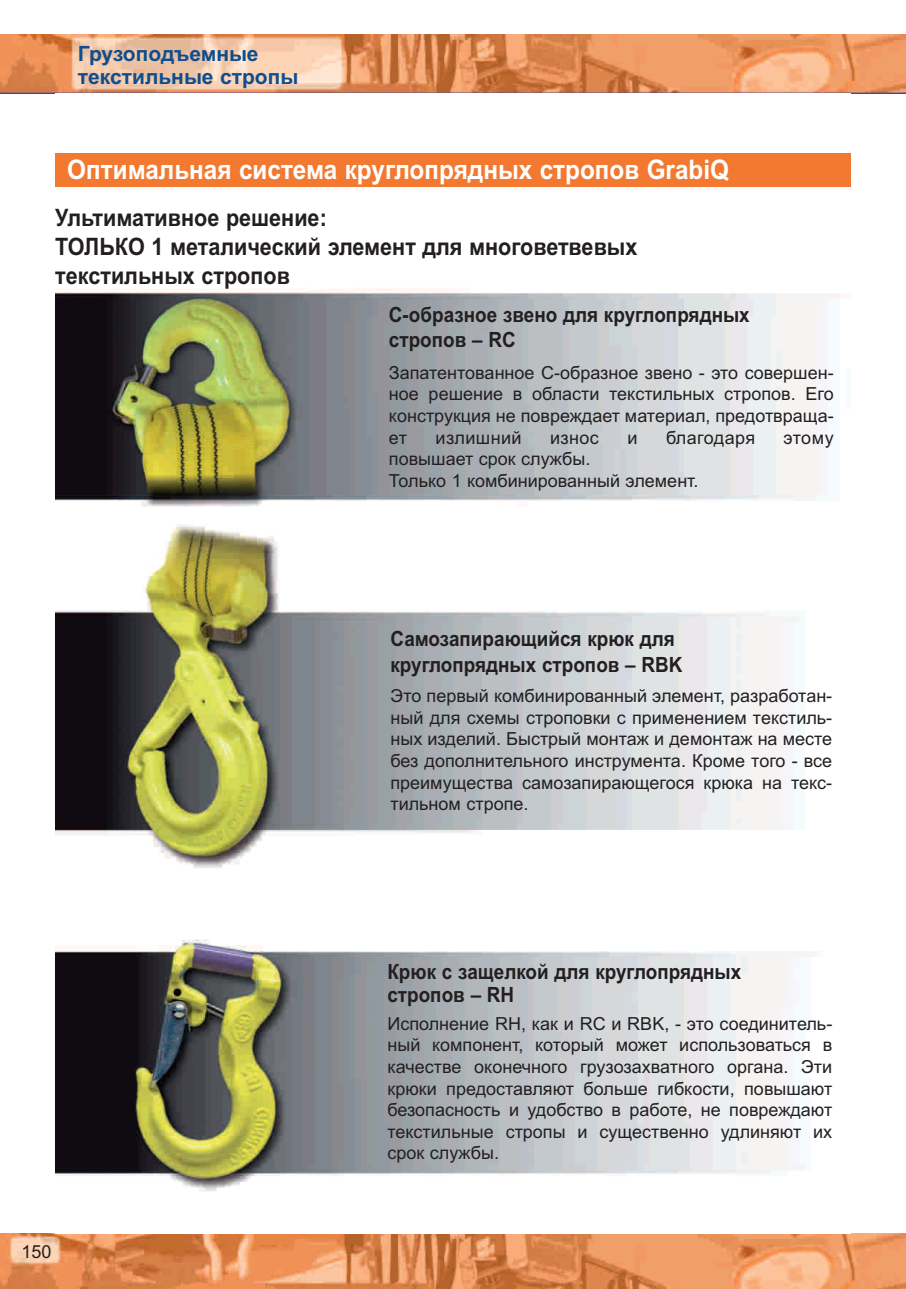
<style>
.page{position:relative;width:906px;height:1289px;background:#fff}
.page>*{position:absolute;margin:0;border:0;box-sizing:border-box;transform-origin:0 0}
.t1{font:700 27px "Arial";color:#fff;scale:.9 1}
.t2{font:700 24px/28.8px "Arial";color:#231f20;scale:.9 1}
.t3{font:700 21px/25.2px "Arial";color:#231f20;scale:.9 1}
.t4{font:700 21px/22.5px "Arial";color:#0f4d8e}
.t5{font:18px/21.6px "Arial";color:#231f20;text-align:justify}
.t6{font:18px "Arial";letter-spacing:.02em;color:#231f20}
</style>
<div class="page">
<img style="left:0;top:34px;width:906px;height:59px">
<img style="left:0;top:1233px;width:906px;height:55px">
<img style="left:55px;top:288px;width:785px;height:903px">
<div style="left:55px;top:153px;width:795px;height:34px;background:#f37930"></div>
<p class="t4" style="left:78px;top:43px;width:222px">Грузоподъемные текстильные стропы</p>
<h1 class="t1" style="left:67px;top:154px;width:737px">Оптимальная система круглопрядных стропов GrabiQ</h1>
<h2 class="t2" style="left:55px;top:203px;width:648px">Ультимативное решение:<br>тОлькО 1 металический элемент для многоветвевых текстильных стропов</h2>
<p class="t3" style="left:389px;top:302px;width:402px">C-образное звено для круглопрядных стропов – RC</p>
<p class="t5" style="left:389px;top:362px;width:446px">Запатентованное C-образное звено - это совершен&shy;ное решение в области текстильных стропов. Его конструкция не повреждает материал, предотвраща&shy;ет</p>
<p class="t6" style="left:435px;top:427px;width:87px">излишний</p>
<p class="t5" style="left:550px;top:426px;width:50px">износ</p>
<p class="t5" style="left:627px;top:426px;width:12px">и</p>
<p class="t5" style="left:666px;top:426px;width:91px">благодаря</p>
<p class="t5" style="left:783px;top:426px;width:52px">этому</p>
<p class="t5" style="left:389px;top:448px;width:311px">повышает срок службы.<br>Только 1 комбинированный элемент.</p>
<p class="t3" style="left:390px;top:626px;width:326px">Самозапирающийся крюк для круглопрядных стропов – RBK</p>
<p class="t5" style="left:390px;top:685px;width:443px">Это первый комбинированный элемент, разработан&shy;ный для схемы строповки с применением текстиль&shy;ных изделий. Быстрый монтаж и демонтаж на месте без дополнительного инструмента. Кроме того - все преимущества самозапирающегося крюка на текс&shy;тильном стропе.</p>
<p class="t5" style="left:21px;top:1240px;width:32px">150</p>
<p class="t3" style="left:387px;top:960px;width:394px;line-height:22.5px">крюк с защелкой для круглопрядных стропов – RH</p>
<p class="t5" style="left:387px;top:1012px;width:446px">Исполнение RH, как и RC и RBK, - это соединитель&shy;ный компонент, который может использоваться в качестве оконечного грузозахватного органа. Эти крюки предоставляют больше гибкости, повышают безопасность и удобство в работе, не повреждают текстильные стропы и существенно удлиняют их срок службы.</p>
</div>
